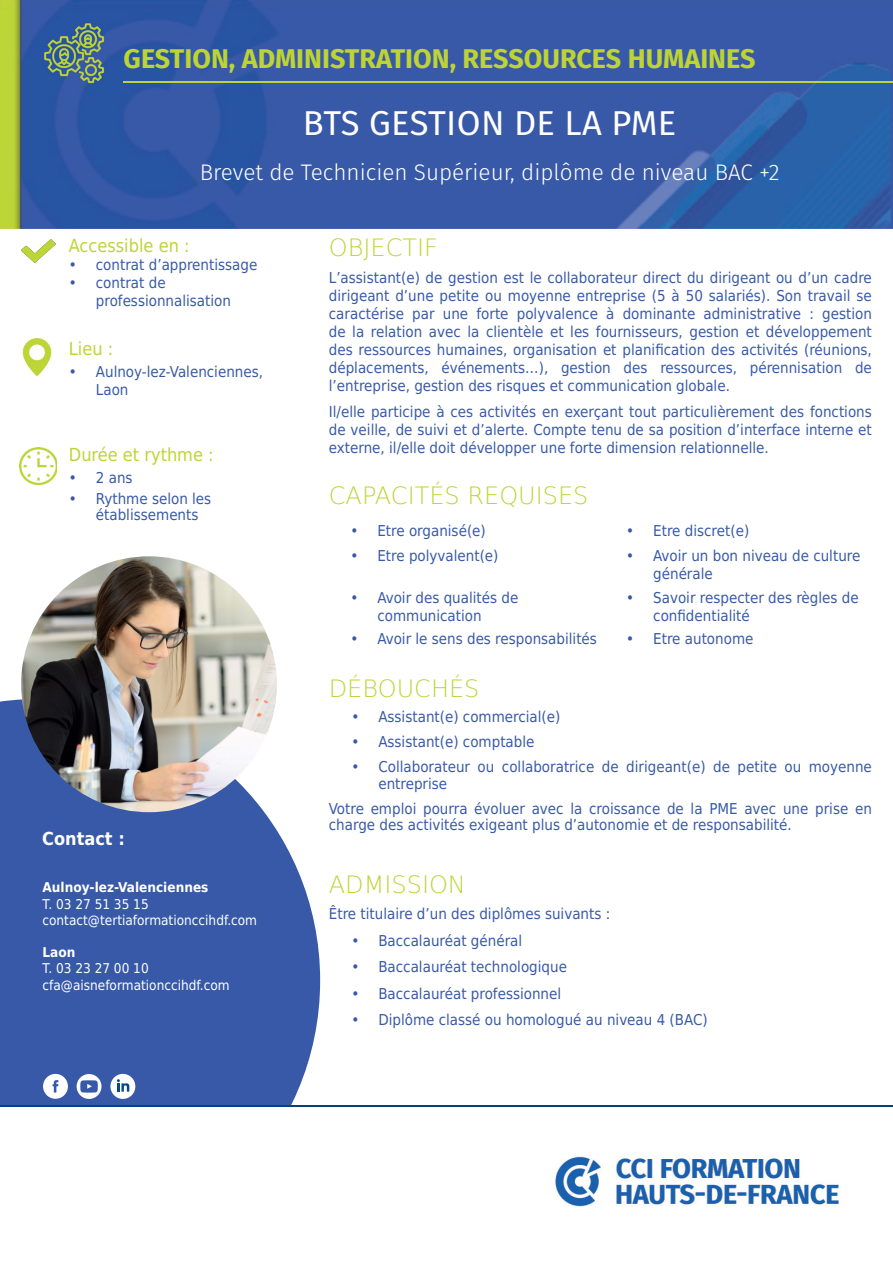
<style>
.page{position:relative;width:893px;height:1263px;background:#fff}
.page>*{position:absolute;margin:0;border:0;box-sizing:border-box;transform-origin:0 0}
.t1{font:34.5px "Fira Sans";letter-spacing:.01em;color:#fff}
.t2{font:700 27px "Fira Sans";color:#bed435}
.t3{font:200 24px "DejaVu Sans";color:#bed435}
.t4{font:300 22.5px "Fira Sans";color:#fff}
.t5{font:18px "DejaVu Sans Condensed";color:#bed435}
.t6{font:700 18px "DejaVu Sans Condensed";color:#fff}
.t7{font:15px/18px "DejaVu Sans Condensed";color:#3759a7}
.t8{font:13.5px/16.2px "DejaVu Sans Condensed";color:#fff}
.t9{font:700 13.5px "DejaVu Sans Condensed";color:#fff}
</style>
<div class="page">
<svg style="left:0;top:699px;width:320px;height:406px;background:#4b6ab0"></svg>
<svg style="left:43px;top:1074px;width:25px;height:25px"></svg>
<svg style="left:77px;top:1074px;width:25px;height:25px"></svg>
<img style="left:21px;top:556px;width:256px;height:256px;border-radius:128px">
<div style="left:110px;top:1074px;width:25px;height:25px;background:#fff;border-radius:50%"></div>
<svg style="left:117px;top:1079px;width:12px;height:13px"></svg>
<img style="left:21px;top:239px;width:35px;height:24px">
<hr style="left:0;top:1105px;width:893px;height:1px;background:#00447b">
<img style="left:0;top:0;width:893px;height:229px">
<img style="left:22px;top:338px;width:30px;height:37px">
<img style="left:20px;top:447px;width:37px;height:37px">
<img style="left:555px;top:1156px;width:284px;height:51px">
<hr style="left:124px;top:81px;width:769px;height:2px;background:#bed435">
<img style="left:43px;top:21px;width:62px;height:63px">
<h2 class="t2" style="left:124px;top:36px;width:633px">GESTION, ADMINISTRATION, RESSOURCES HUMAINES</h2>
<h1 class="t1" style="left:303px;top:97px;width:375px">BTS GESTION DE LA PME</h1>
<h3 class="t4" style="left:200px;top:156px;width:581px">Brevet de Technicien Supérieur, diplôme de niveau BAC +2</h3>
<p class="t5" style="left:69px;top:231px;width:122px">Accessible en :</p>
<p class="t7" style="left:69px;top:255px;width:190px">• contrat d’apprentissage</p>
<p class="t7" style="left:96px;top:273px;width:137px;text-indent:-27px">• contrat de professionnalisation</p>
<p class="t5" style="left:69px;top:334px;width:46px">Lieu :</p>
<p class="t7" style="left:96px;top:362px;width:169px;text-indent:-27px">• Aulnoy-lez-Valenciennes,<br>Laon</p>
<p class="t5" style="left:69px;top:440px;width:146px">Durée et rythme :</p>
<p class="t7" style="left:69px;top:468px;width:65px">• 2 ans</p>
<p class="t7" style="left:96px;top:490px;width:117px;line-height:16.5px;text-indent:-27px">• Rythme selon les établissements</p>
<p class="t6" style="left:42px;top:824px;width:84px">Contact :</p>
<p class="t9" style="left:43px;top:876px;width:167px">Aulnoy-lez-Valenciennes</p>
<p class="t8" style="left:43px;top:895px;width:216px">T. 03 27 51 35 15 contact@tertiaformationccihdf.com</p>
<p class="t9" style="left:43px;top:941px;width:34px">Laon</p>
<p class="t8" style="left:43px;top:960px;width:189px">T. 03 23 27 00 10 cfa@aisneformationccihdf.com</p>
<h3 class="t3" style="left:329px;top:230px;width:111px">OBJECTIF</h3>
<p class="t7" style="left:329px;top:268px;width:545px;text-align:justify">L’assistant(e) de gestion est le collaborateur direct du dirigeant ou d’un cadre dirigeant d’une petite ou moyenne entreprise (5 à 50 salariés). Son travail se caractérise par une forte polyvalence à dominante administrative : gestion de la relation avec la clientèle et les fournisseurs, gestion et développement des ressources humaines, organisation et planification des activités (réunions, déplacements, événements…), gestion des ressources, pérennisation de l’entreprise, gestion des risques et communication globale.</p>
<p class="t7" style="left:329px;top:403px;width:545px;text-align:justify">Il/elle participe à ces activités en exerçant tout particulièrement des fonctions de veille, de suivi et d’alerte. Compte tenu de sa position d’interface interne et externe, il/elle doit développer une forte dimension relationnelle.</p>
<h3 class="t3" style="left:329px;top:478px;width:261px">CAPACITÉS REQUISES</h3>
<p class="t7" style="left:350px;top:521px;width:137px">• Etre organisé(e)</p>
<p class="t7" style="left:626px;top:521px;width:125px">• Etre discret(e)</p>
<p class="t7" style="left:350px;top:546px;width:150px">• Etre polyvalent(e)</p>
<p class="t7" style="left:653px;top:546px;width:209px;text-indent:-27px">• Avoir un bon niveau de culture générale</p>
<p class="t7" style="left:377px;top:588px;width:143px;text-indent:-27px">• Avoir des qualités de communication</p>
<p class="t7" style="left:653px;top:588px;width:207px;text-indent:-27px">• Savoir respecter des règles de confidentialité</p>
<p class="t7" style="left:350px;top:629px;width:248px">• Avoir le sens des responsabilités</p>
<p class="t7" style="left:626px;top:629px;width:129px">• Etre autonome</p>
<h3 class="t3" style="left:329px;top:671px;width:152px">DÉBOUCHÉS</h3>
<p class="t7" style="left:351px;top:708px;width:211px">• Assistant(e) commercial(e)</p>
<p class="t7" style="left:351px;top:733px;width:185px">• Assistant(e) comptable</p>
<p class="t7" style="left:378px;top:758px;width:495px;line-height:16.5px;text-indent:-27px">• Collaborateur ou collaboratrice de dirigeant(e) de petite ou moyenne entreprise</p>
<p class="t7" style="left:329px;top:800px;width:545px;line-height:16.5px">Votre emploi pourra évoluer avec la croissance de la PME avec une prise en charge des activités exigeant plus d’autonomie et de responsabilité.</p>
<h3 class="t3" style="left:329px;top:866px;width:139px">ADMISSION</h3>
<p class="t7" style="left:329px;top:904px;width:283px">Être titulaire d’un des diplômes suivants :</p>
<p class="t7" style="left:351px;top:931px;width:172px">• Baccalauréat général</p>
<p class="t7" style="left:351px;top:957px;width:217px">• Baccalauréat technologique</p>
<p class="t7" style="left:351px;top:984px;width:211px">• Baccalauréat professionnel</p>
<p class="t7" style="left:351px;top:1010px;width:358px">• Diplôme classé ou homologué au niveau 4 (BAC)</p>
</div>
